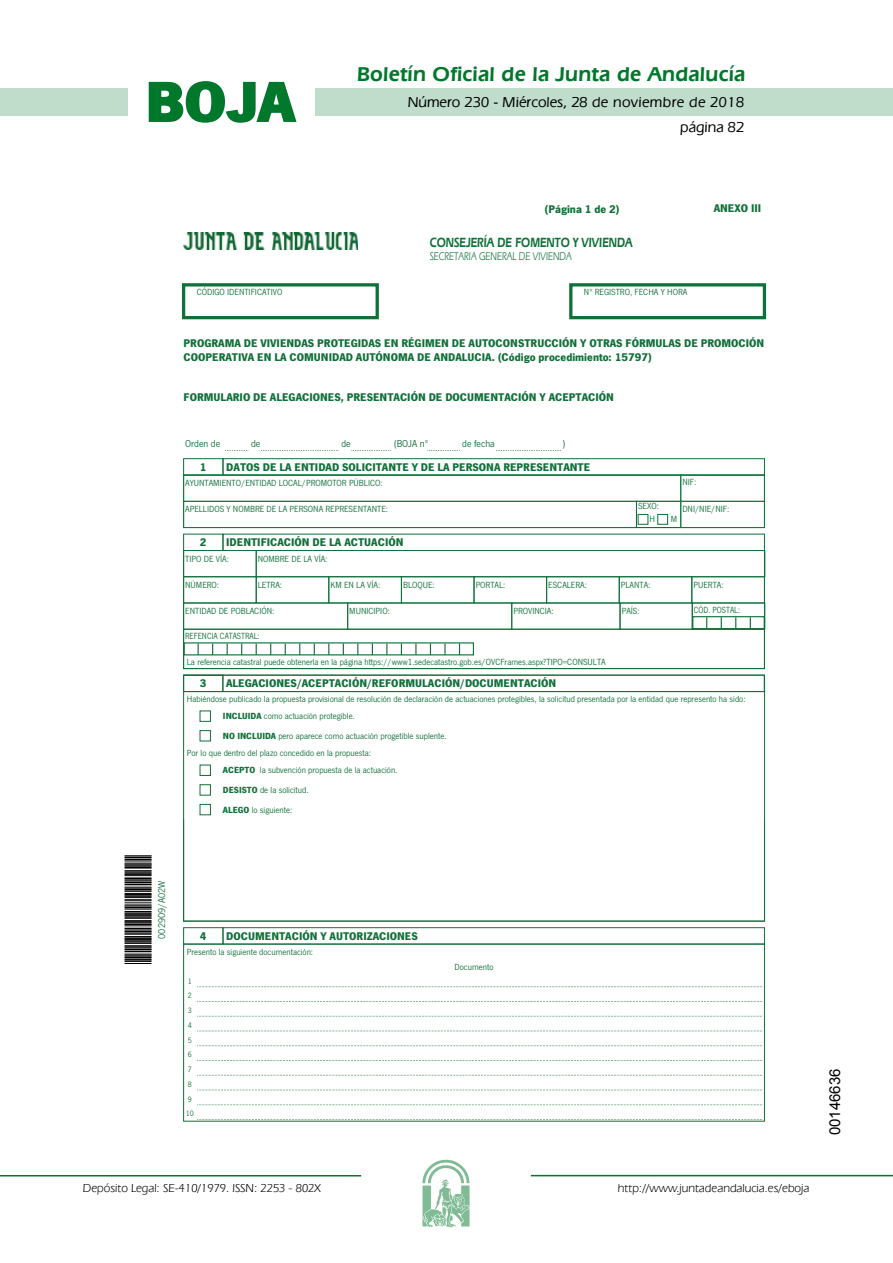
<style>
.page{position:relative;width:893px;height:1263px;background:#fff}
.page>*{position:absolute;margin:0;border:0;box-sizing:border-box;transform-origin:0 0}
.t1{font:700 57.75px "News Got T";color:#00782c;scale:1.14 1}
.t2{font:600 21px "Eras IT Cby BT";letter-spacing:.01em;color:#00782c}
.t3{font:500 15px/24.5px "Eras IT Cby BT";color:#000;text-align:right}
.t4{font:15px "Arial";color:#000}
.t5{font:600 13.95px "Eras IT Cby BT";color:#107039;scale:.8 1}
.t6{font:12px "Eras IT Cby BT";color:#000}
.t7{font:700 11.55px/14px "News Got T";color:#107039}
.t8{font:11.55px "Eras IT Cby BT";color:#107039;scale:.8 1}
.t9{font:10.35px "News Got T";color:#107039}
.t10{font:10.35px "News Got T";color:#0f7139}
.t11{font:9.3px/12.9px "News Got T";color:#107039}
.t12{font:9.3px "News Got T";color:#107039;scale:.93 1}
.t13{font:8.1px/14.7px "News Got T";color:#107039}
.s1{font-weight:700}
</style>
<div class="page">
<div style="left:315px;top:88px;width:577px;height:28px;background:#bfddca"></div>
<div style="left:0;top:88px;width:128px;height:28px;background:#bfddca"></div>
<hr style="left:0;top:1175px;width:361px;height:2px;background:#00782c">
<svg style="left:422px;top:1159px;width:47px;height:68px"></svg>
<hr style="left:531px;top:1175px;width:361px;height:1px;background:#00782c">
<svg style="left:148px;top:81px;width:149px;height:42px"></svg>
<img style="left:184px;top:232px;width:173px;height:17px">
<div style="left:182px;top:283px;width:197px;height:36px;border:3px solid #107039"></div>
<div style="left:569px;top:283px;width:197px;height:36px;border:3px solid #107039"></div>
<svg style="left:225px;top:450px;width:23px;height:1px"></svg>
<svg style="left:261px;top:450px;width:77px;height:1px"></svg>
<svg style="left:351px;top:450px;width:40px;height:1px"></svg>
<svg style="left:427px;top:450px;width:31px;height:1px"></svg>
<svg style="left:496px;top:450px;width:65px;height:1px"></svg>
<div style="left:183px;top:458px;width:40px;height:18px;border:1px solid #107039"></div>
<div style="left:222px;top:458px;width:543px;height:18px;border:1px solid #107039"></div>
<div style="left:183px;top:475px;width:498px;height:26px;border:1px solid #0d7b3e"></div>
<div style="left:680px;top:475px;width:84px;height:26px;border:1px solid #0d7b3e"></div>
<div style="left:183px;top:501px;width:453px;height:27px;border:1px solid #0d7b3e"></div>
<div style="left:636px;top:501px;width:45px;height:27px;border:1px solid #107039"></div>
<div style="left:637px;top:514px;width:11px;height:11px;border:1px solid #107039"></div>
<div style="left:657px;top:514px;width:11px;height:11px;border:1px solid #107039"></div>
<div style="left:680px;top:501px;width:84px;height:27px;border:1px solid #0d7b3e"></div>
<svg style="left:183px;top:550px;width:1px;height:27px"></svg>
<hr style="left:256px;top:577px;width:509px;height:1px;background:#107039">
<svg style="left:764px;top:550px;width:1px;height:27px"></svg>
<svg style="left:256px;top:550px;width:1px;height:27px"></svg>
<div style="left:183px;top:577px;width:73px;height:26px;border:1px solid #107039"></div>
<div style="left:256px;top:577px;width:73px;height:26px;border:1px solid #107039"></div>
<div style="left:328px;top:577px;width:73px;height:26px;border:1px solid #107039"></div>
<div style="left:401px;top:577px;width:73px;height:26px;border:1px solid #107039"></div>
<div style="left:474px;top:577px;width:72px;height:26px;border:1px solid #107039"></div>
<div style="left:546px;top:577px;width:73px;height:26px;border:1px solid #107039"></div>
<div style="left:619px;top:577px;width:73px;height:26px;border:1px solid #107039"></div>
<div style="left:691px;top:577px;width:73px;height:26px;border:1px solid #107039"></div>
<div style="left:692px;top:603px;width:73px;height:26px;border:1px solid #107039"></div>
<div style="left:183px;top:629px;width:581px;height:40px;border:1px solid #107039"></div>
<svg style="left:183px;top:674px;width:582px;height:17px"></svg>
<div style="left:222px;top:675px;width:542px;height:17px;border:1px solid #107039"></div>
<div style="left:200px;top:711px;width:11px;height:11px;border:1px solid #107039"></div>
<div style="left:200px;top:730px;width:11px;height:11px;border:1px solid #107039"></div>
<div style="left:200px;top:765px;width:11px;height:11px;border:1px solid #107039"></div>
<div style="left:200px;top:784px;width:11px;height:11px;border:1px solid #107039"></div>
<div style="left:200px;top:804px;width:11px;height:11px;border:1px solid #107039"></div>
<hr style="left:183px;top:921px;width:582px;height:1px;background:#107039">
<hr style="left:764px;top:819px;width:1px;height:102px;background:#107039">
<svg style="left:183px;top:818px;width:41px;height:126px"></svg>
<div style="left:222px;top:927px;width:543px;height:18px;border:1px solid #107039"></div>
<div style="left:183px;top:944px;width:582px;height:178px;border:1px solid #107039"></div>
<svg style="left:197px;top:986px;width:566px;height:1px"></svg>
<svg style="left:197px;top:1001px;width:566px;height:1px"></svg>
<svg style="left:197px;top:1016px;width:566px;height:1px"></svg>
<svg style="left:197px;top:1031px;width:565px;height:1px"></svg>
<svg style="left:197px;top:1046px;width:565px;height:1px"></svg>
<svg style="left:197px;top:1060px;width:566px;height:1px"></svg>
<svg style="left:197px;top:1075px;width:566px;height:1px"></svg>
<svg style="left:197px;top:1090px;width:565px;height:1px"></svg>
<svg style="left:197px;top:1105px;width:565px;height:1px"></svg>
<svg style="left:197px;top:1119px;width:566px;height:1px"></svg>
<svg style="left:124px;top:874px;width:27px;height:90px;background:#545454"></svg>
<hr style="left:124px;top:872px;width:27px;height:2px;background:#000">
<hr style="left:124px;top:870px;width:27px;height:2px;background:#000">
<hr style="left:124px;top:867px;width:27px;height:2px;background:#000">
<svg style="left:124px;top:856px;width:27px;height:11px"></svg>
<div style="left:692px;top:616px;width:72px;height:13px;border:1px solid #107039"></div>
<svg style="left:706px;top:617px;width:1px;height:12px"></svg>
<svg style="left:720px;top:617px;width:1px;height:12px"></svg>
<svg style="left:735px;top:617px;width:1px;height:12px"></svg>
<svg style="left:749px;top:617px;width:1px;height:12px"></svg>
<svg style="left:197px;top:644px;width:2px;height:11px"></svg>
<svg style="left:226px;top:644px;width:2px;height:11px"></svg>
<svg style="left:255px;top:644px;width:2px;height:11px"></svg>
<h1 class="t1" style="left:145px;top:68px;width:133px">BOJA</h1>
<h2 class="t2" style="left:357px;top:62px;width:390px">Boletín Oficial de la Junta de Andalucía</h2>
<h3 class="t3" style="left:408px;top:90px;width:338px">Número 230 - Miércoles, 28 de noviembre de 2018 página 82</h3>
<p class="t7" style="left:544px;top:202px;width:77px">(Página 1 de 2)</p>
<p class="t7" style="left:713px;top:201px;width:49px">ANEXO III</p>
<h3 class="t5" style="left:429px;top:234px;width:255px">CONSEJERÍA DE FOMENTO Y VIVIENDA</h3>
<p class="t8" style="left:429px;top:249px;width:179px">SECRETARIA GENERAL DE VIVIENDA</p>
<p class="t11" style="left:197px;top:285px;width:87px">CÓDIGO IDENTIFICATIVO</p>
<p class="t11" style="left:584px;top:285px;width:105px">Nº REGISTRO, FECHA Y HORA</p>
<p class="t7" style="left:184px;top:336px;width:582px">PROGRAMA DE VIVIENDAS PROTEGIDAS EN RÉGIMEN DE AUTOCONSTRUCCIÓN Y OTRAS FÓRMULAS DE PROMOCIÓN<br>COOPERATIVA EN LA COMUNIDAD AUTÓNOMA DE ANDALUCIA. (Código procedimiento: 15797)</p>
<p class="t7" style="left:184px;top:390px;width:432px">FORMULARIO DE ALEGACIONES, PRESENTACIÓN DE DOCUMENTACIÓN Y ACEPTACIÓN</p>
<p class="t9" style="left:185px;top:438px;width:36px">Orden de</p>
<p class="t9" style="left:251px;top:438px;width:11px">de</p>
<p class="t9" style="left:341px;top:438px;width:11px">de</p>
<p class="t9" style="left:394px;top:438px;width:36px">(BOJA nº</p>
<p class="t9" style="left:462px;top:438px;width:34px">de fecha</p>
<p class="t9" style="left:563px;top:438px;width:4px">)</p>
<p class="t7" style="left:200px;top:460px;width:8px">1</p>
<p class="t7" style="left:226px;top:460px;width:365px">DATOS DE LA ENTIDAD SOLICITANTE Y DE LA PERSONA REPRESENTANTE</p>
<p class="t11" style="left:185px;top:476px;width:199px">AYUNTAMIENTO/ENTIDAD LOCAL/PROMOTOR PÚBLICO:</p>
<p class="t11" style="left:682px;top:476px;width:15px">NIF:</p>
<p class="t11" style="left:185px;top:502px;width:204px">APELLIDOS Y NOMBRE DE LA PERSONA REPRESENTANTE:</p>
<p class="t11" style="left:649px;top:500px;width:11px;text-indent:-11px">SEXO:<br>H</p>
<p class="t11" style="left:682px;top:502px;width:48px">DNI/NIE/NIF:</p>
<p class="t11" style="left:671px;top:513px;width:8px">M</p>
<p class="t7" style="left:200px;top:535px;width:8px">2</p>
<p class="t7" style="left:226px;top:535px;width:179px">IDENTIFICACIÓN DE LA ACTUACIÓN</p>
<p class="t11" style="left:185px;top:553px;width:45px">TIPO DE VÍA:</p>
<p class="t11" style="left:258px;top:553px;width:71px">NOMBRE DE LA VÍA:</p>
<p class="t11" style="left:185px;top:579px;width:35px">NÚMERO:</p>
<p class="t11" style="left:258px;top:579px;width:26px">LETRA:</p>
<p class="t11" style="left:330px;top:579px;width:51px">KM EN LA VÍA:</p>
<p class="t11" style="left:403px;top:579px;width:33px">BLOQUE:</p>
<p class="t11" style="left:475px;top:579px;width:31px">PORTAL:</p>
<p class="t11" style="left:548px;top:579px;width:40px">ESCALERA:</p>
<p class="t11" style="left:621px;top:579px;width:31px">PLANTA:</p>
<p class="t11" style="left:693px;top:579px;width:32px">PUERTA:</p>
<p class="t11" style="left:185px;top:605px;width:91px">ENTIDAD DE POBLACIÓN:</p>
<p class="t11" style="left:349px;top:605px;width:42px">MUNICIPIO:</p>
<p class="t11" style="left:513px;top:605px;width:42px">PROVINCIA:</p>
<p class="t11" style="left:621px;top:605px;width:19px">PAÍS:</p>
<p class="t12" style="left:694px;top:604px;width:51px">CÓD. POSTAL:</p>
<p class="t12" style="left:185px;top:631px;width:81px">REFENCIA CATASTRAL:</p>
<p class="t11" style="left:187px;top:656px;width:420px">La referencia catastral puede obtenerla en la página https://www1.sedecatastro.gob.es/OVCFrames.aspx?TIPO=CONSULTA</p>
<p class="t7" style="left:200px;top:676px;width:8px">3</p>
<p class="t7" style="left:226px;top:676px;width:332px">ALEGACIONES/ACEPTACIÓN/REFORMULACIÓN/DOCUMENTACIÓN</p>
<p class="t11" style="left:223px;top:690px;width:524px;line-height:17.2px;text-indent:-36px">Habiéndose publicado la propuesta provisional de resolución de declaración de actuaciones protegibles, la solicitud presentada por la entidad que represento ha sido:<br><span class="s1">INCLUIDA</span> como actuación protegible.</p>
<p class="t11" style="left:223px;top:729px;width:225px"><span class="s1">NO INCLUIDA</span> pero aparece como actuación progetible suplente.</p>
<p class="t11" style="left:187px;top:747px;width:185px">Por lo que dentro del plazo concedido en la propuesta:</p>
<p class="t11" style="left:223px;top:764px;width:176px"><span class="s1">ACEPTO</span> la subvención propuesta de la actuación.</p>
<p class="t11" style="left:223px;top:780px;width:87px;line-height:19.6px"><span class="s1">DESISTO</span> de la solicitud.<br><span class="s1">ALEGO</span> lo siguiente:</p>
<p class="t10" style="left:156px;top:939px;width:59px;rotate:-90deg">002909/A02W</p>
<p class="t7" style="left:200px;top:929px;width:8px">4</p>
<p class="t7" style="left:226px;top:929px;width:193px">DOCUMENTACIÓN Y AUTORIZACIONES</p>
<p class="t11" style="left:187px;top:946px;width:128px">Presento la siguiente documentación:</p>
<p class="t13" style="left:186px;top:974px;width:9px">1<br>2<br>3<br>4<br>5<br>6<br>7<br>8<br>9<br>10</p>
<p class="t11" style="left:454px;top:961px;width:40px">Documento</p>
<p class="t6" style="left:83px;top:1181px;width:239px">Depósito Legal: SE-410/1979. ISSN: 2253 - 802X</p>
<p class="t6" style="left:618px;top:1181px;width:193px">http://www.juntadeandalucia.es/eboja</p>
<h3 class="t4" style="left:825px;top:1135px;width:68px;rotate:-90deg">00146636</h3>
</div>
